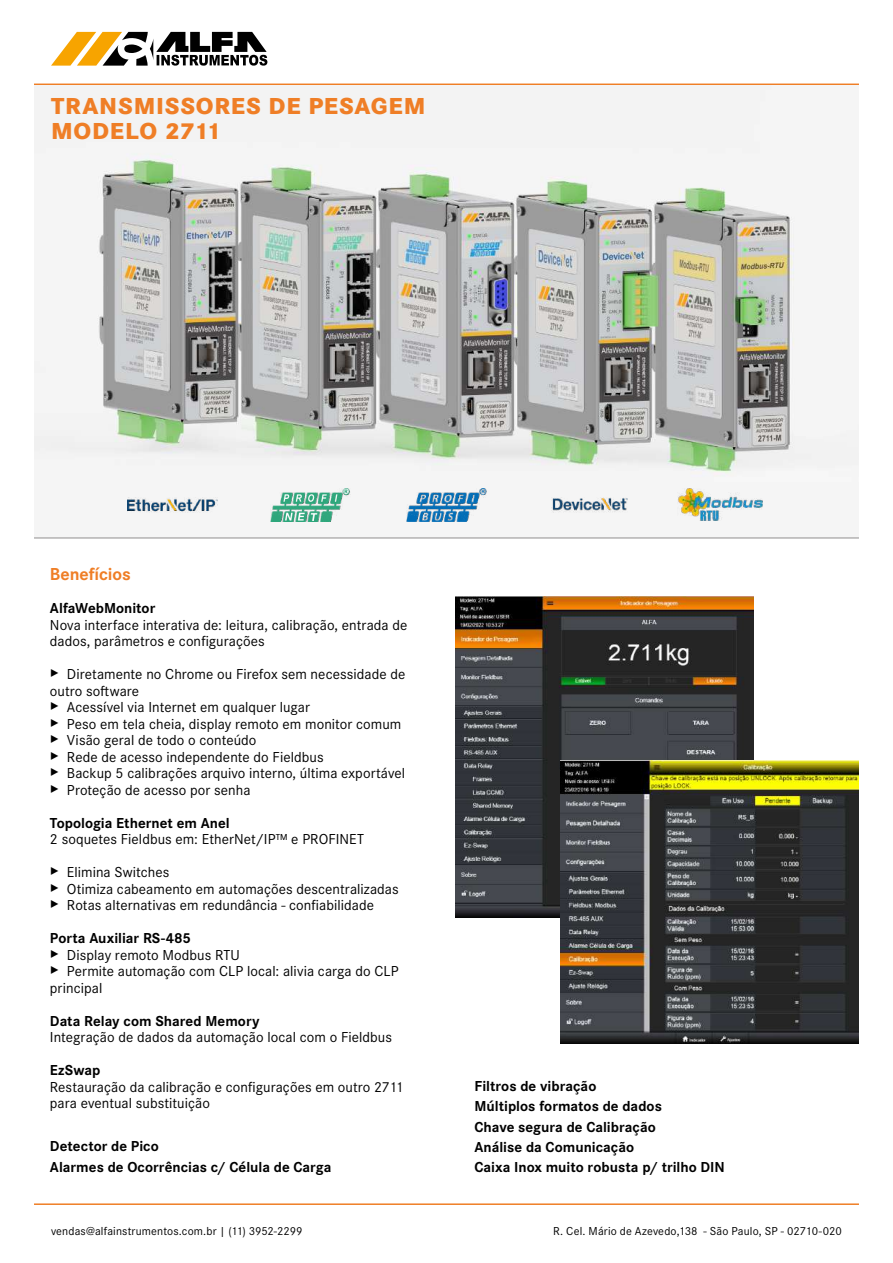
<style>
.page{position:relative;width:893px;height:1263px;background:#fff}
.page>*{position:absolute;margin:0;border:0;box-sizing:border-box;transform-origin:0 0}
.t1{font:800 24px "Corporate S Pro";letter-spacing:.03em;color:#ef7e26}
.t2{font:700 18px "Corporate S Pro";letter-spacing:-.005em;color:#ef7e26}
.t3{font:15px/16.5px "Corporate S Pro";letter-spacing:.005em;color:#000}
.t4{font:700 15px/20.2px "Corporate S Pro";color:#000}
.t5{font:12px "Corporate S Pro";letter-spacing:.01em;color:#000}
.s1{font-size:18px}
.s2{font-weight:700}
</style>
<div class="page">
<svg style="left:51px;top:32px;width:216px;height:34px"></svg>
<hr style="left:34px;top:84px;width:825px;height:1px;background:#ef7e26">
<hr style="left:34px;top:1203px;width:825px;height:2px;background:#ef7e26">
<img style="left:34px;top:85px;width:825px;height:437px">
<hr style="left:34px;top:537px;width:825px;height:2px;background:#b3b2b2">
<img style="left:552px;top:497px;width:76px;height:15px">
<img style="left:406px;top:488px;width:81px;height:33px">
<img style="left:270px;top:488px;width:80px;height:33px">
<img style="left:678px;top:489px;width:85px;height:31px">
<img style="left:128px;top:497px;width:90px;height:15px">
<img style="left:455px;top:597px;width:299px;height:320px">
<img style="left:561px;top:761px;width:298px;height:283px">
<h1 class="t1" style="left:51px;top:87px;width:376px">TRANSMISSORES DE PESAGEM</h1>
<h1 class="t1" style="left:51px;top:112px;width:172px">MODELO 2711</h1>
<p class="t2" style="left:50px;top:560px;width:82px">Benefícios</p>
<p class="t4" style="left:50px;top:597px;width:107px">AlfaWebMonitor</p>
<p class="t3" style="left:50px;top:615px;width:359px">Nova interface interativa de: leitura, calibração, entrada de dados, parâmetros e configurações</p>
<p class="t3" style="left:50px;top:665px;width:357px"><span class="s1">▸</span> Diretamente no Chrome ou Firefox sem necessidade de outro software<br><span class="s1">▸</span> Acessível via Internet em qualquer lugar<br><span class="s1">▸</span> Peso em tela cheia, display remoto em monitor comum <span class="s1">▸</span> Visão geral de todo o conteúdo<br><span class="s1">▸</span> Rede de acesso independente do Fieldbus<br><span class="s1">▸</span> Backup 5 calibrações arquivo interno, última exportável <span class="s1">▸</span> Proteção de acesso por senha</p>
<p class="t4" style="left:50px;top:811px;width:181px">Topologia Ethernet em Anel</p>
<p class="t3" style="left:50px;top:830px;width:316px">2 soquetes Fieldbus em: EtherNet/IP™ e PROFINET</p>
<p class="t3" style="left:50px;top:863px;width:350px"><span class="s1">▸</span> Elimina Switches<br><span class="s1">▸</span> Otimiza cabeamento em automações descentralizadas <span class="s1">▸</span> Rotas alternativas em redundância - confiabilidade</p>
<p class="t3" style="left:50px;top:929px;width:350px"><span class="s2">Porta Auxiliar RS-485<br></span><span class="s1">▸</span> Display remoto Modbus RTU<br><span class="s1">▸</span> Permite automação com CLP local: alivia carga do CLP principal</p>
<p class="t4" style="left:50px;top:1009px;width:211px">Data Relay com Shared Memory</p>
<p class="t3" style="left:50px;top:1028px;width:344px">Integração de dados da automação local com o Fieldbus</p>
<p class="t4" style="left:50px;top:1059px;width:52px">EzSwap</p>
<p class="t3" style="left:50px;top:1077px;width:355px">Restauração da calibração e configurações em outro 2711 para eventual substituição</p>
<p class="t4" style="left:475px;top:1075px;width:252px">Filtros de vibração<br>Múltiplos formatos de dados<br>Chave segura de Calibração<br>Análise da Comunicação<br>Caixa Inox muito robusta p/ trilho DIN</p>
<p class="t4" style="left:50px;top:1135px;width:283px">Detector de Pico<br>Alarmes de Ocorrências c/ Célula de Carga</p>
<p class="t5" style="left:51px;top:1223px;width:253px">vendas@alfainstrumentos.com.br | (11) 3952-2299</p>
<p class="t5" style="left:553px;top:1223px;width:290px">R. Cel. Mário de Azevedo,138 - São Paulo, SP - 02710-020</p>
</div>
